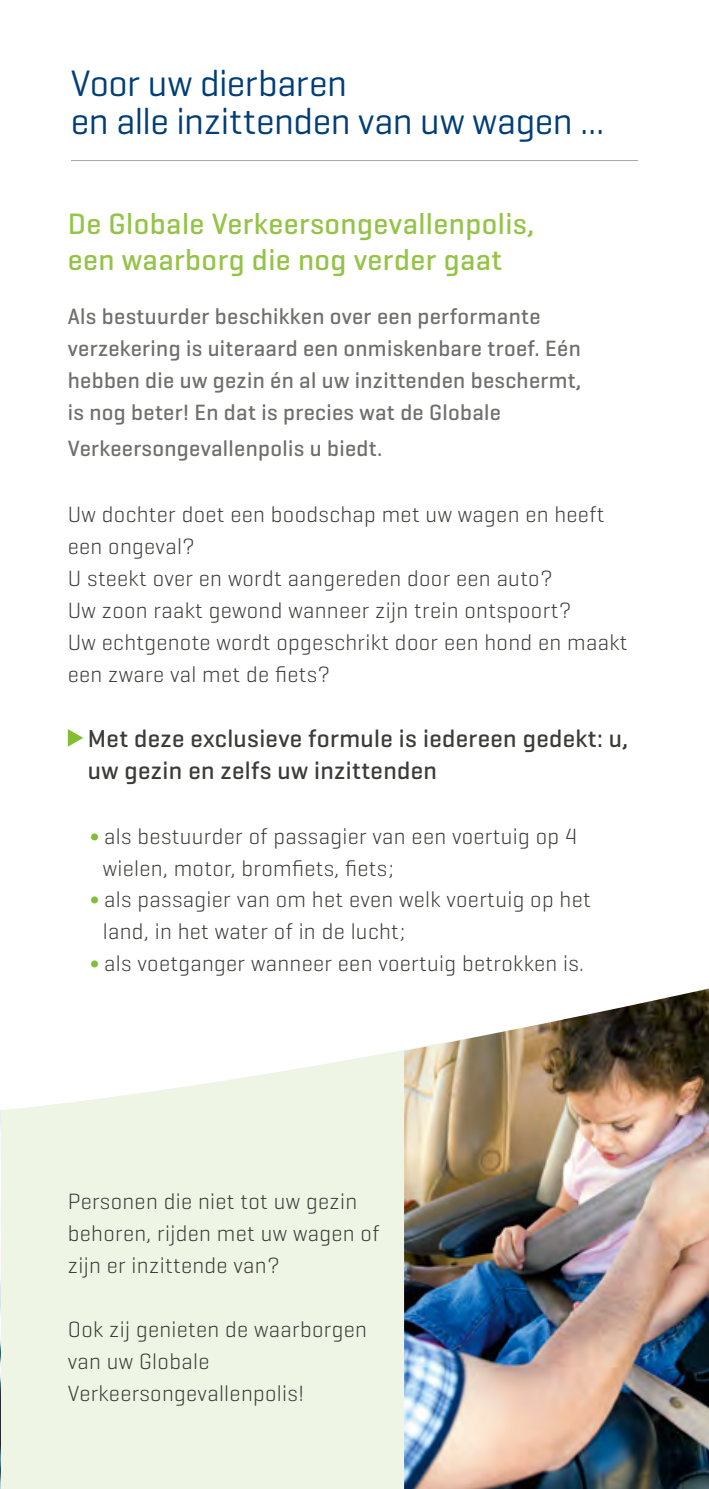
<style>
.page{position:relative;width:709px;height:1489px;background:#fff}
.page>*{position:absolute;margin:0;border:0;box-sizing:border-box;transform-origin:0 0}
.t1{font:37.5px/37.5px "Geogrotesque";letter-spacing:-.01em;color:#003e77}
.t2{font:500 30px/36px "Geogrotesque";letter-spacing:.015em;color:#95c347}
.t3{font:500 25px/32.5px "Geogrotesque";letter-spacing:.015em;color:#3b3b3a}
.t4{font:300 22.5px/32px "Geogrotesque";letter-spacing:.015em;color:#3b3b3a}
.t5{font:500 22.5px/32px "Geogrotesque";letter-spacing:.015em;color:#6f6f6e}
.s1{color:#85bd32}
</style>
<div class="page">
<svg style="left:68px;top:729px;width:15px;height:17px"></svg>
<hr style="left:71px;top:160px;width:567px;height:1px;background:#a7a7a8">
<img style="left:0;top:1110px;width:1px;height:378px">
<svg style="left:1px;top:1050px;width:403px;height:438px;background:#f0f5e5"></svg>
<img style="left:404px;top:988px;width:305px;height:500px">
<h1 class="t1" style="left:71px;top:64px;width:535px">Voor uw dierbaren<br>en alle inzittenden van uw wagen ...</h1>
<h2 class="t2" style="left:68px;top:205px;width:468px">De Globale Verkeersongevallenpolis, een waarborg die nog verder gaat</h2>
<p class="t5" style="left:68px;top:300px;width:515px">Als bestuurder beschikken over een performante verzekering is uiteraard een onmiskenbare troef. Eén hebben die uw gezin én al uw inzittenden beschermt, is nog beter! En dat is precies wat de Globale</p>
<p class="t5" style="left:68px;top:432px;width:316px">Verkeersongevallenpolis u biedt.</p>
<p class="t4" style="left:68px;top:497px;width:561px">Uw dochter doet een boodschap met uw wagen en heeft een ongeval?<br>U steekt over en wordt aangereden door een auto?<br>Uw zoon raakt gewond wanneer zijn trein ontspoort?<br>Uw echtgenote wordt opgeschrikt door een hond en maakt een zware val met de fiets?</p>
<p class="t3" style="left:88px;top:721px;width:542px">Met deze exclusieve formule is iedereen gedekt: u, uw gezin en zelfs uw inzittenden</p>
<p class="t4" style="left:90px;top:819px;width:488px"><span class="s1">∫</span> als bestuurder of passagier van een voertuig op 4</p>
<p class="t4" style="left:103px;top:851px;width:292px">wielen, motor, bromfiets, fiets;</p>
<p class="t4" style="left:90px;top:883px;width:502px"><span class="s1">∫</span> als passagier van om het even welk voertuig op het</p>
<p class="t4" style="left:103px;top:914px;width:304px">land, in het water of in de lucht;</p>
<p class="t4" style="left:90px;top:946px;width:495px"><span class="s1">∫</span> als voetganger wanneer een voertuig betrokken is.</p>
<p class="t4" style="left:68px;top:1184px;width:313px">Personen die niet tot uw gezin behoren, rijden met uw wagen of zijn er inzittende van?</p>
<p class="t4" style="left:68px;top:1312px;width:301px">Ook zij genieten de waarborgen van uw Globale<br>Verkeersongevallenpolis!</p>
</div>
